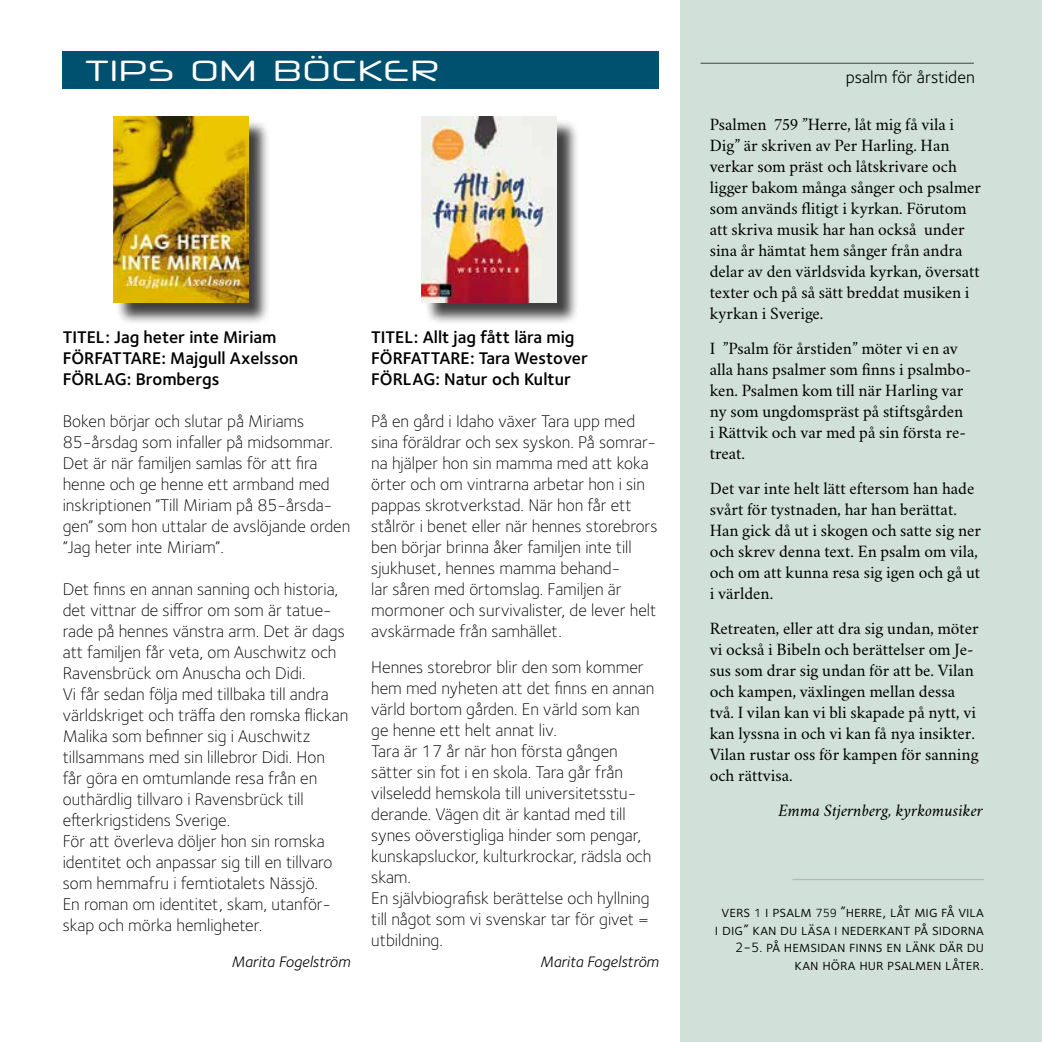
<style>
.page{position:relative;width:1042px;height:1042px;background:#fff}
.page>*{position:absolute;margin:0;border:0;box-sizing:border-box;transform-origin:0 0}
.t1{font:29.4px "Neuropol X Rg";color:#fff}
.t2{font:300 17.5px/21px "Foundry Sterling OT3";color:#000}
.t3{font:17.5px/21px "Crimson Svk 2.0";color:#000}
.t4{font:600 17.5px/21px "Foundry Sterling OT3";color:#000}
.t5{font:italic 17.5px "Crimson Svk 2.0";color:#000}
.t6{font:17.5px "Foundry Sterling OT3";color:#000}
.t7{font:15.75px/17.5px "Foundry Sterling OT3";color:#000;text-align:right}
.t8{font:italic 15.75px "Foundry Sterling OT3";color:#000}
.s1{font-size:12.25px}
.s2{font-size:14px}
</style>
<div class="page">
<div style="left:63px;top:52px;width:596px;height:37px;background:#00506f"></div>
<div style="left:680px;top:0;width:362px;height:1042px;background:#d1e1da"></div>
<hr style="left:792px;top:879px;width:192px;height:1px;background:#b6b8ba">
<hr style="left:700px;top:63px;width:274px;height:1px;background:#000">
<div style="left:116px;top:119px;width:155px;height:206px;background:#000;opacity:.75"></div>
<img style="left:113px;top:117px;width:135px;height:186px">
<div style="left:424px;top:119px;width:155px;height:206px;background:#000;opacity:.75"></div>
<img style="left:422px;top:117px;width:135px;height:186px">
<h1 class="t1" style="left:84px;top:46px;width:357px">TIPS OM BÖCKER</h1>
<p class="t4" style="left:63px;top:325px;width:237px">TITEL: Jag heter inte Miriam<br>FÖRFATTARE: Majgull Axelsson<br>FÖRLAG: Brombergs</p>
<p class="t2" style="left:63px;top:409px;width:289px">Boken börjar och slutar på Miriams 85-årsdag som infaller på midsommar.<br>Det är när familjen samlas för att fira henne och ge henne ett armband med inskriptionen ”Till Miriam på 85-årsda&shy;gen” som hon uttalar de avslöjande orden ”Jag heter inte Miriam”.</p>
<p class="t2" style="left:63px;top:577px;width:287px">Det finns en annan sanning och historia, det vittnar de siffror om som är tatue&shy;rade på hennes vänstra arm. Det är dags att familjen får veta, om Auschwitz och Ravensbrück om Anuscha och Didi.<br>Vi får sedan följa med tillbaka till andra världskriget och träffa den romska flickan Malika som befinner sig i Auschwitz tillsammans med sin lillebror Didi. Hon får göra en omtumlande resa från en outhärdlig tillvaro i Ravensbrück till efterkrigstidens Sverige.<br>För att överleva döljer hon sin romska identitet och anpassar sig till en tillvaro som hemmafru i femtiotalets Nässjö.<br>En roman om identitet, skam, utanför&shy;skap och mörka hemligheter.</p>
<p class="t8" style="left:231px;top:950px;width:120px">Marita Fogelström</p>
<p class="t4" style="left:371px;top:325px;width:218px">TITEL: Allt jag fått lära mig<br>FÖRFATTARE: Tara Westover<br>FÖRLAG: Natur och Kultur</p>
<p class="t2" style="left:371px;top:409px;width:288px">På en gård i Idaho växer Tara upp med sina föräldrar och sex syskon. På somrar&shy;na hjälper hon sin mamma med att koka örter och om vintrarna arbetar hon i sin pappas skrotverkstad. När hon får ett stålrör i benet eller när hennes storebrors ben börjar brinna åker familjen inte till sjukhuset, hennes mamma behand-<br>lar såren med örtomslag. Familjen är mormoner och survivalister, de lever helt avskärmade från samhället.</p>
<p class="t2" style="left:371px;top:656px;width:284px">Hennes storebror blir den som kommer hem med nyheten att det finns en annan värld bortom gården. En värld som kan ge henne ett helt annat liv.<br>Tara är 17 år när hon första gången sätter sin fot i en skola. Tara går från vilseledd hemskola till universitetsstu&shy;derande. Vägen dit är kantad med till synes oöverstigliga hinder som pengar, kunskapsluckor, kulturkrockar, rädsla och skam.<br>En självbiografisk berättelse och hyllning till något som vi svenskar tar för givet = utbildning.</p>
<p class="t8" style="left:540px;top:950px;width:120px">Marita Fogelström</p>
<p class="t6" style="left:846px;top:65px;width:130px">psalm för årstiden</p>
<p class="t3" style="left:710px;top:113px;width:273px">Psalmen 759 ”Herre, låt mig få vila i Dig” är skriven av Per Harling. Han verkar som präst och låtskrivare och ligger bakom många sånger och psalmer som används flitigt i kyrkan. Förutom att skriva musik har han också under sina år hämtat hem sånger från andra delar av den världsvida kyrkan, översatt texter och på så sätt breddat musiken i kyrkan i Sverige.</p>
<p class="t3" style="left:710px;top:337px;width:263px">I ”Psalm för årstiden” möter vi en av alla hans psalmer som finns i psalmbo&shy;ken. Psalmen kom till när Harling var ny som ungdomspräst på stiftsgården i Rättvik och var med på sin första re&shy;treat.</p>
<p class="t3" style="left:710px;top:477px;width:273px">Det var inte helt lätt eftersom han hade svårt för tystnaden, har han berättat.<br>Han gick då ut i skogen och satte sig ner och skrev denna text. En psalm om vila, och om att kunna resa sig igen och gå ut i världen.</p>
<p class="t3" style="left:710px;top:617px;width:270px">Retreaten, eller att dra sig undan, möter vi också i Bibeln och berättelser om Je&shy;sus som drar sig undan för att be. Vilan och kampen, växlingen mellan dessa två. I vilan kan vi bli skapade på nytt, vi kan lyssna in och vi kan få nya insikter.<br>Vilan rustar oss för kampen för sanning och rättvisa.</p>
<p class="t5" style="left:778px;top:800px;width:206px">Emma Stjernberg, kyrkomusiker</p>
<p class="t7" style="left:715px;top:902px;width:270px">vers <span class="s1">1</span> i psalm <span class="s1">759</span> ”herre, låt mig få vila i dig” kan du läsa i nederkant på sidorna <span class="s2">2</span>-<span class="s2">5.</span> på hemsidan finns en länk där du kan höra hur psalmen låter.</p>
</div>
